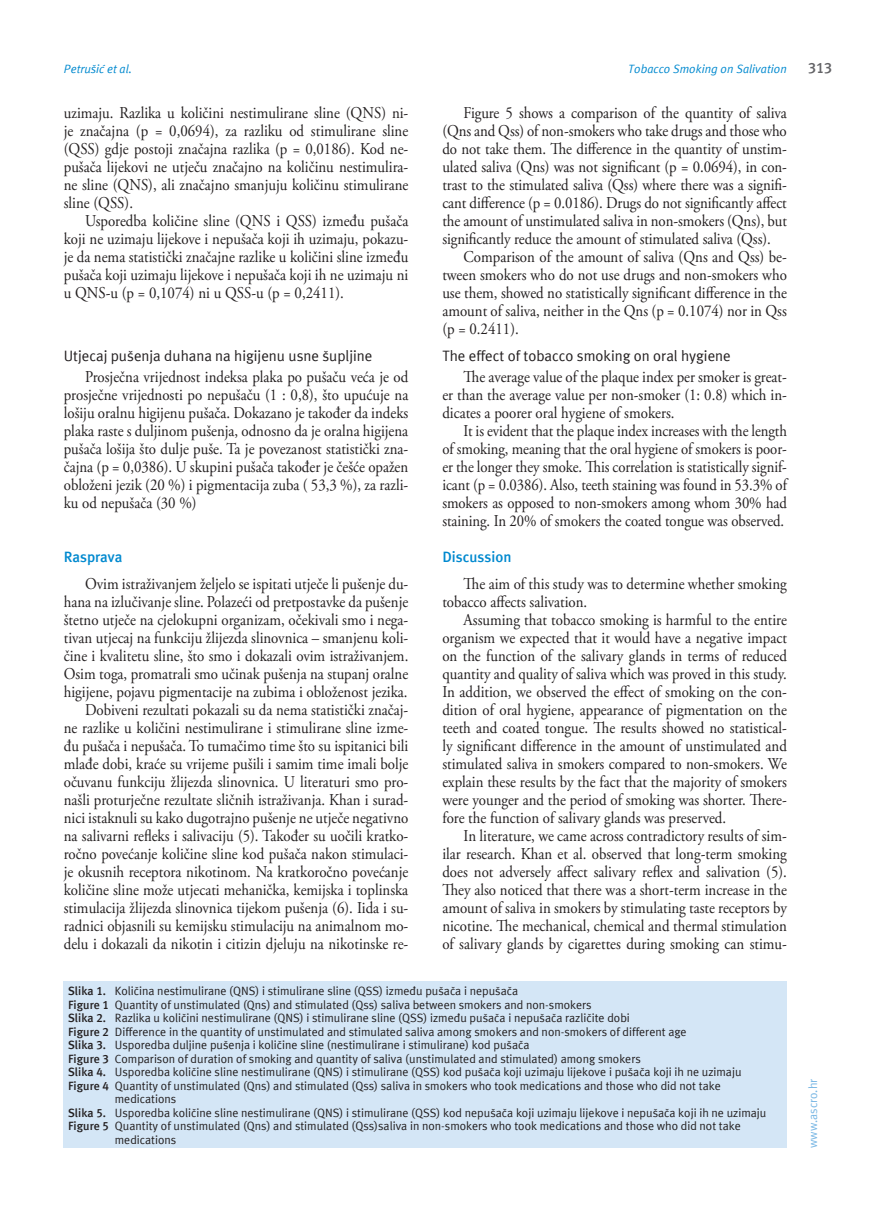
<style>
.page{position:relative;width:872px;height:1212px;background:#fff}
.page>*{position:absolute;margin:0;border:0;box-sizing:border-box;transform-origin:0 0}
.t1{font:16.5px/18px "Adobe Garamond Pro";color:#231f20;text-align:justify;scale:.9 1}
.t2{font:16.5px/18px "Adobe Garamond Pro";color:#231f20;text-align:justify;scale:.89 1}
.t3{font:15px "Meta ASC";color:#231f20}
.t4{font:700 15px "Meta ASC";color:#0089cf}
.t5{font:700 15px "Meta ASC";color:#636366}
.t6{font:12px "Meta ASC";color:#231f20}
.t7{font:italic 12px "Meta ASC";color:#0089cf}
.t8{font:12px "Meta ASC";color:#77b6e4}
.s1{font-weight:700}
</style>
<div class="page">
<div style="left:64px;top:982px;width:723px;height:166px;background:#d4e6f6"></div>
<p class="t7" style="left:64px;top:62px;width:70px">Petrušić et al.</p>
<p class="t7" style="left:628px;top:62px;width:160px">Tobacco Smoking on Salivation</p>
<p class="t5" style="left:808px;top:59px;width:26px">313</p>
<p class="t1" style="left:64px;top:105px;width:384px">uzimaju. Razlika u količini nestimulirane sline (QNS) ni&shy;je značajna (p = 0,0694), za razliku od stimulirane sline (QSS) gdje postoji značajna razlika (p = 0,0186). Kod ne&shy;pušača lijekovi ne utječu značajno na količinu nestimulira&shy;ne sline (QNS), ali značajno smanjuju količinu stimulirane sline (QSS).</p>
<p class="t1" style="left:64px;top:213px;width:384px;text-indent:21px">Usporedba količine sline (QNS i QSS) između pušača koji ne uzimaju lijekove i nepušača koji ih uzimaju, pokazu&shy;je da nema statistički značajne razlike u količini sline između pušača koji uzimaju lijekove i nepušača koji ih ne uzimaju ni u QNS-u (p = 0,1074) ni u QSS-u (p = 0,2411).</p>
<p class="t3" style="left:64px;top:347px;width:310px">Utjecaj pušenja duhana na higijenu usne šupljine</p>
<p class="t1" style="left:64px;top:369px;width:384px;text-indent:21px">Prosječna vrijednost indeksa plaka po pušaču veća je od prosječne vrijednosti po nepušaču (1 : 0,8), što upućuje na lošiju oralnu higijenu pušača. Dokazano je također da indeks plaka raste s duljinom pušenja, odnosno da je oralna higijena pušača lošija što dulje puše. Ta je povezanost statistički zna&shy;čajna (p = 0,0386). U skupini pušača također je češće opažen obloženi jezik (20 %) i pigmentacija zuba ( 53,3 %), za razli&shy;ku od nepušača (30 %)</p>
<p class="t4" style="left:64px;top:548px;width:60px">Rasprava</p>
<p class="t1" style="left:64px;top:576px;width:384px;text-align:right">Ovim istraživanjem željelo se ispitati utječe li pušenje du&shy;hana na izlučivanje sline. Polazeći od pretpostavke da pušenje štetno utječe na cjelokupni organizam, očekivali smo i nega&shy;tivan utjecaj na funkciju žlijezda slinovnica – smanjenu koli&shy;čine i kvalitetu sline, što smo i dokazali ovim istraživanjem.<br>Osim toga, promatrali smo učinak pušenja na stupanj oralne higijene, pojavu pigmentacije na zubima i obloženost jezika.<br>Dobiveni rezultati pokazali su da nema statistički značaj-<br>ne razlike u količini nestimulirane i stimulirane sline izme&shy;đu pušača i nepušača. To tumačimo time što su ispitanici bili mlađe dobi, kraće su vrijeme pušili i samim time imali bolje očuvanu funkciju žlijezda slinovnica. U literaturi smo pro&shy;našli proturječne rezultate sličnih istraživanja. Khan i surad&shy;nici istaknuli su kako dugotrajno pušenje ne utječe negativno na salivarni refleks i salivaciju (5). Također su uočili kratko&shy;ročno povećanje količine sline kod pušača nakon stimulaci&shy;je okusnih receptora nikotinom. Na kratkoročno povećanje količine sline može utjecati mehanička, kemijska i toplinska stimulacija žlijezda slinovnica tijekom pušenja (6). Iida i su&shy;radnici objasnili su kemijsku stimulaciju na animalnom mo&shy;delu i dokazali da nikotin i citizin djeluju na nikotinske re-</p>
<p class="t1" style="left:463px;top:105px;width:361px">Figure 5 shows a comparison of the quantity of saliva</p>
<p class="t1" style="left:442px;top:123px;width:384px">(Qns and Qss) of non-smokers who take drugs and those who</p>
<p class="t1" style="left:442px;top:141px;width:384px">do not take them. The difference in the quantity of unstim-</p>
<p class="t1" style="left:442px;top:159px;width:384px">ulated saliva (Qns) was not significant (p = 0.0694), in con-</p>
<p class="t1" style="left:442px;top:177px;width:384px">trast to the stimulated saliva (Qss) where there was a signifi-</p>
<p class="t1" style="left:442px;top:195px;width:384px">cant difference (p = 0.0186). Drugs do not significantly affect</p>
<p class="t1" style="left:442px;top:213px;width:384px">the amount of unstimulated saliva in non-smokers (Qns), but</p>
<p class="t1" style="left:442px;top:231px;width:366px">significantly reduce the amount of stimulated saliva (Qss).</p>
<p class="t1" style="left:463px;top:249px;width:361px">Comparison of the amount of saliva (Qns and Qss) be-</p>
<p class="t1" style="left:442px;top:267px;width:384px">tween smokers who do not use drugs and non-smokers who</p>
<p class="t1" style="left:442px;top:285px;width:384px">use them, showed no statistically significant difference in the</p>
<p class="t1" style="left:442px;top:303px;width:384px">amount of saliva, neither in the Qns (p = 0.1074) nor in Qss</p>
<p class="t1" style="left:442px;top:321px;width:86px">(p = 0.2411).</p>
<p class="t3" style="left:442px;top:347px;width:290px">The effect of tobacco smoking on oral hygiene</p>
<p class="t1" style="left:442px;top:369px;width:384px;text-indent:21px">The average value of the plaque index per smoker is great&shy;er than the average value per non-smoker (1: 0.8) which in&shy;dicates a poorer oral hygiene of smokers.</p>
<p class="t2" style="left:442px;top:423px;width:389px;text-indent:21px">It is evident that the plaque index increases with the length of smoking, meaning that the oral hygiene of smokers is poor&shy;er the longer they smoke. This correlation is statistically signif&shy;icant (p = 0.0386). Also, teeth staining was found in 53.3% of smokers as opposed to non-smokers among whom 30% had staining. In 20% of smokers the coated tongue was observed.</p>
<p class="t4" style="left:442px;top:548px;width:70px">Discussion</p>
<p class="t1" style="left:442px;top:576px;width:384px;text-indent:21px">The aim of this study was to determine whether smoking tobacco affects salivation.</p>
<p class="t1" style="left:442px;top:612px;width:384px;text-indent:21px">Assuming that tobacco smoking is harmful to the entire organism we expected that it would have a negative impact on the function of the salivary glands in terms of reduced quantity and quality of saliva which was proved in this study.<br>In addition, we observed the effect of smoking on the con&shy;dition of oral hygiene, appearance of pigmentation on the teeth and coated tongue. The results showed no statistical&shy;ly significant difference in the amount of unstimulated and stimulated saliva in smokers compared to non-smokers. We explain these results by the fact that the majority of smokers were younger and the period of smoking was shorter. There&shy;fore the function of salivary glands was preserved.</p>
<p class="t1" style="left:442px;top:828px;width:384px;text-indent:21px">In literature, we came across contradictory results of sim&shy;ilar research. Khan et al. observed that long-term smoking does not adversely affect salivary reflex and salivation (5).<br>They also noticed that there was a short-term increase in the amount of saliva in smokers by stimulating taste receptors by nicotine. The mechanical, chemical and thermal stimulation of salivary glands by cigarettes during smoking can stimu-</p>
<p class="t6" style="left:68px;top:984px;width:451px"><span class="s1">Slika 1.</span> Količina nestimulirane (QNS) i stimulirane sline (QSS) između pušača i nepušača</p>
<p class="t6" style="left:68px;top:998px;width:525px"><span class="s1">Figure 1</span> Quantity of unstimulated (Qns) and stimulated (Qss) saliva between smokers and non-smokers</p>
<p class="t6" style="left:68px;top:1011px;width:563px"><span class="s1">Slika 2.</span> Razlika u količini nestimulirane (QNS) i stimulirane sline (QSS) između pušača i nepušača različite dobi</p>
<p class="t6" style="left:68px;top:1025px;width:620px"><span class="s1">Figure 2</span> Difference in the quantity of unstimulated and stimulated saliva among smokers and non-smokers of different age</p>
<p class="t6" style="left:68px;top:1038px;width:463px"><span class="s1">Slika 3.</span> Usporedba duljine pušenja i količine sline (nestimulirane i stimulirane) kod pušača</p>
<p class="t6" style="left:68px;top:1052px;width:574px"><span class="s1">Figure 3</span> Comparison of duration of smoking and quantity of saliva (unstimulated and stimulated) among smokers</p>
<p class="t6" style="left:68px;top:1065px;width:675px"><span class="s1">Slika 4.</span> Usporedba količine sline nestimulirane (QNS) i stimulirane (QSS) kod pušača koji uzimaju lijekove i pušača koji ih ne uzimaju</p>
<p class="t6" style="left:68px;top:1079px;width:654px"><span class="s1">Figure 4</span> Quantity of unstimulated (Qns) and stimulated (Qss) saliva in smokers who took medications and those who did not take</p>
<p class="t6" style="left:115px;top:1092px;width:63px">medications</p>
<p class="t6" style="left:68px;top:1106px;width:700px"><span class="s1">Slika 5.</span> Usporedba količine sline nestimulirane (QNS) i stimulirane (QSS) kod nepušača koji uzimaju lijekove i nepušača koji ih ne uzimaju</p>
<p class="t6" style="left:68px;top:1119px;width:674px"><span class="s1">Figure 5</span> Quantity of unstimulated (Qns) and stimulated (Qss)saliva in non-smokers who took medications and those who did not take</p>
<p class="t6" style="left:115px;top:1133px;width:63px">medications</p>
<p class="t8" style="left:806px;top:1148px;width:71px;rotate:-90deg">www.ascro.hr</p>
</div>
